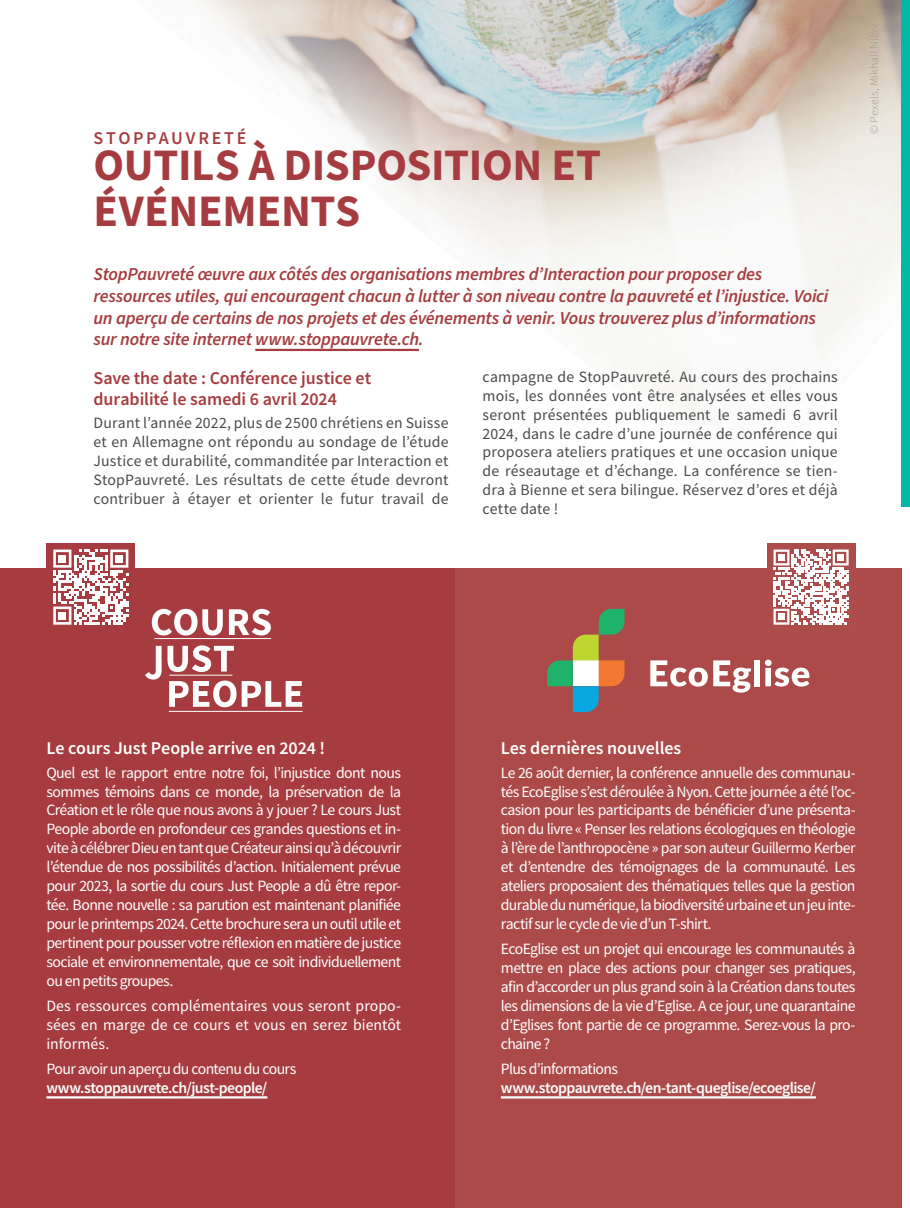
<style>
.page{position:relative;width:910px;height:1208px;background:#fff}
.page>*{position:absolute;margin:0;border:0;box-sizing:border-box;transform-origin:0 0}
.t1{font:700 45px/46.5px "Source Sans Pro";letter-spacing:-.005em;color:#a63c3f}
.t2{font:italic 600 18.15px/21.8px "Source Sans Pro";letter-spacing:-.015em;color:#a63c3f}
.t3{font:600 18px/21.6px "Source Sans Pro";letter-spacing:-.005em;color:#a63c3f}
.t4{font:600 18px "Source Sans Pro";letter-spacing:-.005em;color:#fff}
.t5{font:600 18px "Source Sans Pro";letter-spacing:.15em;color:#a63c3f}
.t6{font:15.75px/18.9px "Source Sans Pro";letter-spacing:-.04em;color:#fff;text-align:justify}
.t7{font:15.75px/18.9px "Source Sans Pro";letter-spacing:.01em;color:#494b4b;text-align:justify}
.t8{font:600 15.75px "Source Sans Pro";letter-spacing:-.035em;color:#fff}
.t9{font:300 12px "Source Sans Pro";letter-spacing:.005em;color:#9c9a9b}
</style>
<div class="page">
<img style="left:744px;top:0;width:68px;height:104px">
<img style="left:494px;top:0;width:250px;height:255px">
<div style="left:853px;top:131px;width:48px;height:85px;background:#f1efea"></div>
<img style="left:494px;top:0;width:182px;height:228px">
<img style="left:377px;top:0;width:163px;height:199px">
<img style="left:606px;top:104px;width:247px;height:251px">
<img style="left:354px;top:0;width:118px;height:166px">
<img style="left:310px;top:0;width:94px;height:133px">
<img style="left:268px;top:0;width:68px;height:100px">
<img style="left:549px;top:255px;width:182px;height:176px">
<img style="left:380px;top:161px;width:114px;height:87px">
<div style="left:901px;top:0;width:9px;height:506px;background:#03b8a4"></div>
<div style="left:455px;top:569px;width:446px;height:639px;background:#ab4a48"></div>
<div style="left:0;top:569px;width:455px;height:639px;background:#a63c3f"></div>
<hr style="left:501px;top:1096px;width:315px;height:2px;background:#fff">
<hr style="left:46px;top:1096px;width:221px;height:2px;background:#fff">
<hr style="left:255px;top:349px;width:164px;height:2px;background:#a63c3f">
<svg style="left:547px;top:609px;width:77px;height:103px"></svg>
<svg style="left:650px;top:660px;width:101px;height:32px"></svg>
<div style="left:754px;top:659px;width:6px;height:27px;background:#fff"></div>
<svg style="left:765px;top:659px;width:44px;height:27px"></svg>
<svg style="left:152px;top:609px;width:71px;height:26px"></svg>
<svg style="left:229px;top:609px;width:42px;height:26px"></svg>
<svg style="left:145px;top:646px;width:17px;height:33px"></svg>
<svg style="left:168px;top:645px;width:66px;height:27px"></svg>
<svg style="left:169px;top:680px;width:133px;height:27px"></svg>
<hr style="left:154px;top:638px;width:117px;height:1px;background:#fff">
<hr style="left:169px;top:711px;width:134px;height:1px;background:#fff">
<hr style="left:169px;top:675px;width:63px;height:1px;background:#fff">
<div style="left:767px;top:542px;width:89px;height:89px;background:#ad4d4b"></div>
<svg style="left:773px;top:549px;width:76px;height:76px"></svg>
<div style="left:778px;top:554px;width:7px;height:7px;background:#fff"></div>
<div style="left:837px;top:554px;width:7px;height:7px;background:#fff"></div>
<div style="left:778px;top:613px;width:7px;height:7px;background:#fff"></div>
<div style="left:46px;top:542px;width:89px;height:89px;background:#a63c3f"></div>
<svg style="left:53px;top:549px;width:75px;height:76px"></svg>
<div style="left:58px;top:555px;width:8px;height:7px;background:#fff"></div>
<div style="left:115px;top:555px;width:8px;height:7px;background:#fff"></div>
<div style="left:58px;top:611px;width:8px;height:8px;background:#fff"></div>
<p class="t5" style="left:94px;top:126px;width:154px">STOPPAUVRETÉ</p>
<h1 class="t1" style="left:94px;top:141px;width:509px">OUTILS À DISPOSITION ET<br>ÉVÉNEMENTS</h1>
<p class="t2" style="left:94px;top:264px;width:736px">StopPauvreté œuvre aux côtés des organisations membres d’Interaction pour proposer des ressources utiles, qui encouragent chacun à lutter à son niveau contre la pauvreté et l’injustice. Voici un aperçu de certains de nos projets et des événements à venir. Vous trouverez plus d’informations sur notre site internet www.stoppauvrete.ch.</p>
<p class="t3" style="left:94px;top:366px;width:279px">Save the date : Conférence justice et durabilité le samedi 6 avril 2024</p>
<p class="t7" style="left:94px;top:413px;width:357px">Durant l’année 2022, plus de 2500 chrétiens en Suisse et en Allemagne ont répondu au sondage de l’étude Justice et durabilité, commanditée par Interaction et StopPauvreté. Les résultats de cette étude devront contribuer à étayer et orienter le futur travail de</p>
<p class="t7" style="left:483px;top:367px;width:357px">campagne de StopPauvreté. Au cours des prochains mois, les données vont être analysées et elles vous seront présentées publiquement le samedi 6 avril 2024, dans le cadre d’une journée de conférence qui proposera ateliers pratiques et une occasion unique de réseautage et d’échange. La conférence se tien&shy;dra à Bienne et sera bilingue. Réservez d’ores et déjà cette date !</p>
<p class="t9" style="left:866px;top:134px;width:111px;rotate:-90deg">© Pexels, Mikhail Nilov</p>
<p class="t4" style="left:46px;top:736px;width:280px">Le cours Just People arrive en 2024 !</p>
<p class="t6" style="left:46px;top:763px;width:356px">Quel est le rapport entre notre foi, l’injustice dont nous sommes témoins dans ce monde, la préservation de la Création et le rôle que nous avons à y jouer ? Le cours Just People aborde en profondeur ces grandes questions et in&shy;vite à célébrer Dieu en tant que Créateur ainsi qu’à découvrir l’étendue de nos possibilités d’action. Initialement prévue pour 2023, la sortie du cours Just People a dû être repor&shy;tée. Bonne nouvelle : sa parution est maintenant planifiée pour le printemps 2024. Cette brochure sera un outil utile et pertinent pour pousser votre réflexion en matière de justice sociale et environnementale, que ce soit individuellement ou en petits groupes.</p>
<p class="t6" style="left:46px;top:996px;width:356px">Des ressources complémentaires vous seront propo&shy;sées en marge de ce cours et vous en serez bientôt informés.</p>
<p class="t6" style="left:46px;top:1059px;width:251px">Pour avoir un aperçu du contenu du cours</p>
<p class="t8" style="left:46px;top:1077px;width:222px">www.stoppauvrete.ch/just-people/</p>
<p class="t4" style="left:501px;top:736px;width:182px">Les dernières nouvelles</p>
<p class="t6" style="left:501px;top:763px;width:356px">Le 26 août dernier, la conférence annuelle des communau&shy;tés EcoEglise s’est déroulée à Nyon. Cette journée a été l’oc&shy;casion pour les participants de bénéficier d’une présenta&shy;tion du livre « Penser les relations écologiques en théologie à l’ère de l’anthropocène » par son auteur Guillermo Kerber et d’entendre des témoignages de la communauté. Les ateliers proposaient des thématiques telles que la gestion durable du numérique, la biodiversité urbaine et un jeu inte&shy;ractif sur le cycle de vie d’un T-shirt.</p>
<p class="t6" style="left:501px;top:939px;width:356px">EcoEglise est un projet qui encourage les communautés à mettre en place des actions pour changer ses pratiques, afin d’accorder un plus grand soin à la Création dans toutes les dimensions de la vie d’Eglise. A ce jour, une quarantaine d’Eglises font partie de ce programme. Serez-vous la pro&shy;chaine ?</p>
<p class="t6" style="left:501px;top:1059px;width:119px">Plus d’informations</p>
<p class="t8" style="left:501px;top:1077px;width:316px">www.stoppauvrete.ch/en-tant-queglise/ecoeglise/</p>
</div>
